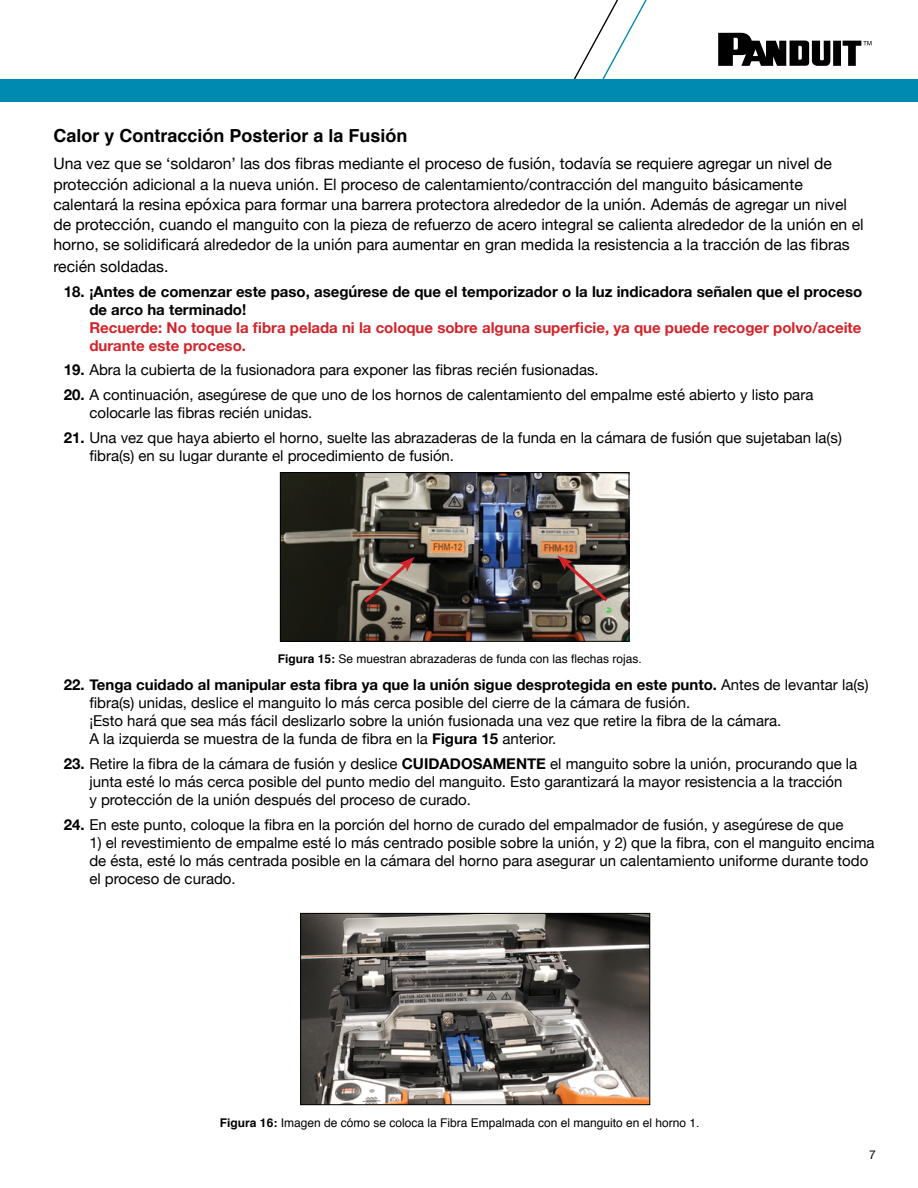
<style>
.page{position:relative;width:918px;height:1188px;background:#fff}
.page>*{position:absolute;margin:0;border:0;box-sizing:border-box;transform-origin:0 0}
.t1{font:700 18px "Helvetica";color:#000}
.t2{font:15.75px/20.5px "Helvetica Neue";color:#000}
.t3{font:15px/18px "Helvetica Neue";color:#000}
.t4{font:700 15px/18px "Helvetica Neue";color:#d2232a}
.t5{font:700 15px/18px "Helvetica Neue";color:#000}
.t6{font:12px "Helvetica";color:#000}
.t7{font:12px "Helvetica Neue";color:#000}
.s1{font-weight:700}
</style>
<div class="page">
<div style="left:0;top:79px;width:918px;height:23px;background:#008ab1"></div>
<svg style="left:573px;top:0;width:298px;height:79px"></svg>
<img style="left:282px;top:474px;width:345px;height:166px">
<div style="left:280px;top:472px;width:349px;height:170px;border:1px solid #000"></div>
<svg style="left:361px;top:557px;width:54px;height:49px;background:#77635b"></svg>
<svg style="left:557px;top:555px;width:54px;height:49px;background:#705e58"></svg>
<img style="left:302px;top:915px;width:346px;height:188px">
<div style="left:300px;top:913px;width:350px;height:192px;border:1px solid #000"></div>
<p class="t1" style="left:53px;top:121px;width:356px">Calor y Contracción Posterior a la Fusión</p>
<p class="t2" style="left:53px;top:154px;width:812px">Una vez que se ‘soldaron’ las dos fibras mediante el proceso de fusión, todavía se requiere agregar un nivel de protección adicional a la nueva unión. El proceso de calentamiento/contracción del manguito básicamente calentará la resina epóxica para formar una barrera protectora alrededor de la unión. Además de agregar un nivel de protección, cuando el manguito con la pieza de refuerzo de acero integral se calienta alrededor de la unión en el horno, se solidificará alrededor de la unión para aumentar en gran medida la resistencia a la tracción de las fibras recién soldadas.</p>
<p class="t5" style="left:89px;top:283px;width:774px;text-indent:-26px">18. ¡Antes de comenzar este paso, asegúrese de que el temporizador o la luz indicadora señalen que el proceso de arco ha terminado!</p>
<p class="t4" style="left:89px;top:319px;width:774px">Recuerde: No toque la fibra pelada ni la coloque sobre alguna superficie, ya que puede recoger polvo/aceite durante este proceso.</p>
<p class="t3" style="left:64px;top:362px;width:536px"><span class="s1">19.</span> Abra la cubierta de la fusionadora para exponer las fibras recién fusionadas.</p>
<p class="t3" style="left:89px;top:387px;width:726px;text-indent:-26px"><span class="s1">20.</span> A continuación, asegúrese de que uno de los hornos de calentamiento del empalme esté abierto y listo para colocarle las fibras recién unidas.</p>
<p class="t3" style="left:89px;top:429px;width:754px;text-indent:-26px"><span class="s1">21.</span> Una vez que haya abierto el horno, suelte las abrazaderas de la funda en la cámara de fusión que sujetaban la(s) fibra(s) en su lugar durante el procedimiento de fusión.</p>
<p class="t6" style="left:278px;top:650px;width:366px"><span class="s1">Figura 15:</span> Se muestran abrazaderas de funda con las flechas rojas.</p>
<p class="t3" style="left:89px;top:677px;width:781px;text-indent:-26px"><span class="s1">22. Tenga cuidado al manipular esta fibra ya que la unión sigue desprotegida en este punto.</span> Antes de levantar la(s) fibra(s) unidas, deslice el manguito lo más cerca posible del cierre de la cámara de fusión.<br>¡Esto hará que sea más fácil deslizarlo sobre la unión fusionada una vez que retire la fibra de la cámara.<br>A la izquierda se muestra de la funda de fibra en la <span class="s1">Figura 15</span> anterior.</p>
<p class="t3" style="left:89px;top:755px;width:769px;text-indent:-26px"><span class="s1">23.</span> Retire la fibra de la cámara de fusión y deslice <span class="s1">CUIDADOSAMENTE</span> el manguito sobre la unión, procurando que la junta esté lo más cerca posible del punto medio del manguito. Esto garantizará la mayor resistencia a la tracción<br>y protección de la unión después del proceso de curado.</p>
<p class="t3" style="left:64px;top:816px;width:781px"><span class="s1">24.</span> En este punto, coloque la fibra en la porción del horno de curado del empalmador de fusión, y asegúrese de que</p>
<p class="t3" style="left:89px;top:834px;width:787px">1) el revestimiento de empalme esté lo más centrado posible sobre la unión, y 2) que la fibra, con el manguito encima de ésta, esté lo más centrada posible en la cámara del horno para asegurar un calentamiento uniforme durante todo el proceso de curado.</p>
<p class="t6" style="left:220px;top:1114px;width:481px"><span class="s1">Figura 16:</span> Imagen de cómo se coloca la Fibra Empalmada con el manguito en el horno 1.</p>
<p class="t7" style="left:869px;top:1146px;width:8px">7</p>
</div>
